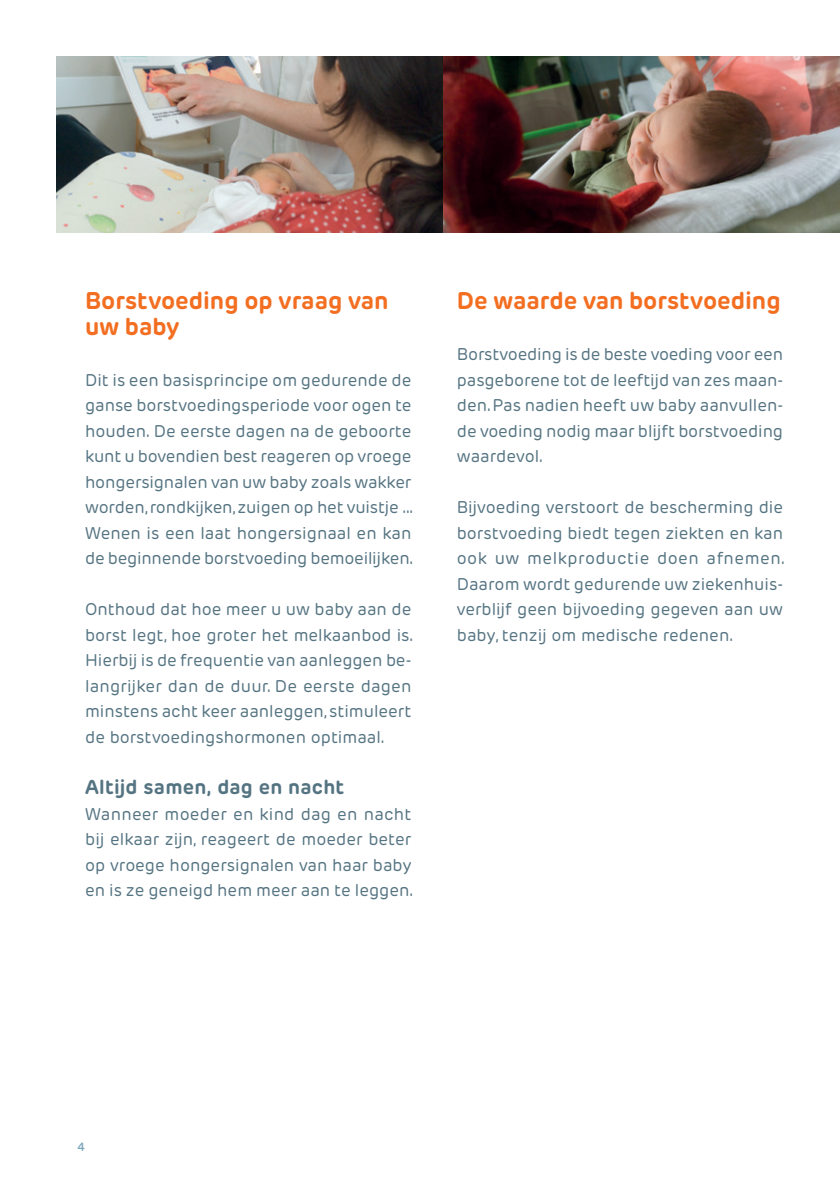
<style>
.page{position:relative;width:840px;height:1191px;background:#fff}
.page>*{position:absolute;margin:0;border:0;box-sizing:border-box;transform-origin:0 0}
.TITEL_N2{font:700 24px/25.6px "Rubrik New";color:#f36e21}
.TITEL_N3{font:700 20px "Rubrik New";letter-spacing:.015em;color:#557482}
.BROODTEKST{font:17px/25.6px "Rubrik New";color:#557482;text-align:justify}
.t1{font:600 12px "Rubrik New";color:#7fa8bc}
</style>
<div class="page">
<img style="left:57px;top:57px;width:782px;height:175px">
<p class="TITEL_N2" style="left:85px;top:288px;width:305px">Borstvoeding op vraag van uw baby</p>
<p class="BROODTEKST" style="left:85px;top:367px;width:329px">Dit is een basisprincipe om gedurende de ganse borstvoedingsperiode voor ogen te houden. De eerste dagen na de geboorte kunt u bovendien best reageren op vroege hongersignalen van uw baby zoals wakker worden, rondkijken, zuigen op het vuistje ...<br>Wenen is een laat hongersignaal en kan de beginnende borstvoeding bemoeilijken.</p>
<p class="BROODTEKST" style="left:85px;top:597px;width:329px">Onthoud dat hoe meer u uw baby aan de borst legt, hoe groter het melkaanbod is.<br>Hierbij is de frequentie van aanleggen be&shy;langrijker dan de duur. De eerste dagen minstens acht keer aanleggen, stimuleert de borstvoedingshormonen optimaal.</p>
<p class="TITEL_N3" style="left:85px;top:774px;width:260px">Altijd samen, dag en nacht</p>
<p class="BROODTEKST" style="left:85px;top:801px;width:329px">Wanneer moeder en kind dag en nacht bij elkaar zijn, reageert de moeder beter op vroege hongersignalen van haar baby en is ze geneigd hem meer aan te leggen.</p>
<p class="TITEL_N2" style="left:456px;top:288px;width:325px">De waarde van borstvoeding</p>
<p class="BROODTEKST" style="left:456px;top:342px;width:327px">Borstvoeding is de beste voeding voor een pasgeborene tot de leeftijd van zes maan&shy;den. Pas nadien heeft uw baby aanvullen&shy;de voeding nodig maar blijft borstvoeding waardevol.</p>
<p class="BROODTEKST" style="left:456px;top:495px;width:329px">Bijvoeding verstoort de bescherming die borstvoeding biedt tegen ziekten en kan ook uw melkproductie doen afnemen.<br>Daarom wordt gedurende uw ziekenhuis&shy;verblijf geen bijvoeding gegeven aan uw baby, tenzij om medische redenen.</p>
<p class="t1" style="left:77px;top:1139px;width:10px">4</p>
</div>
